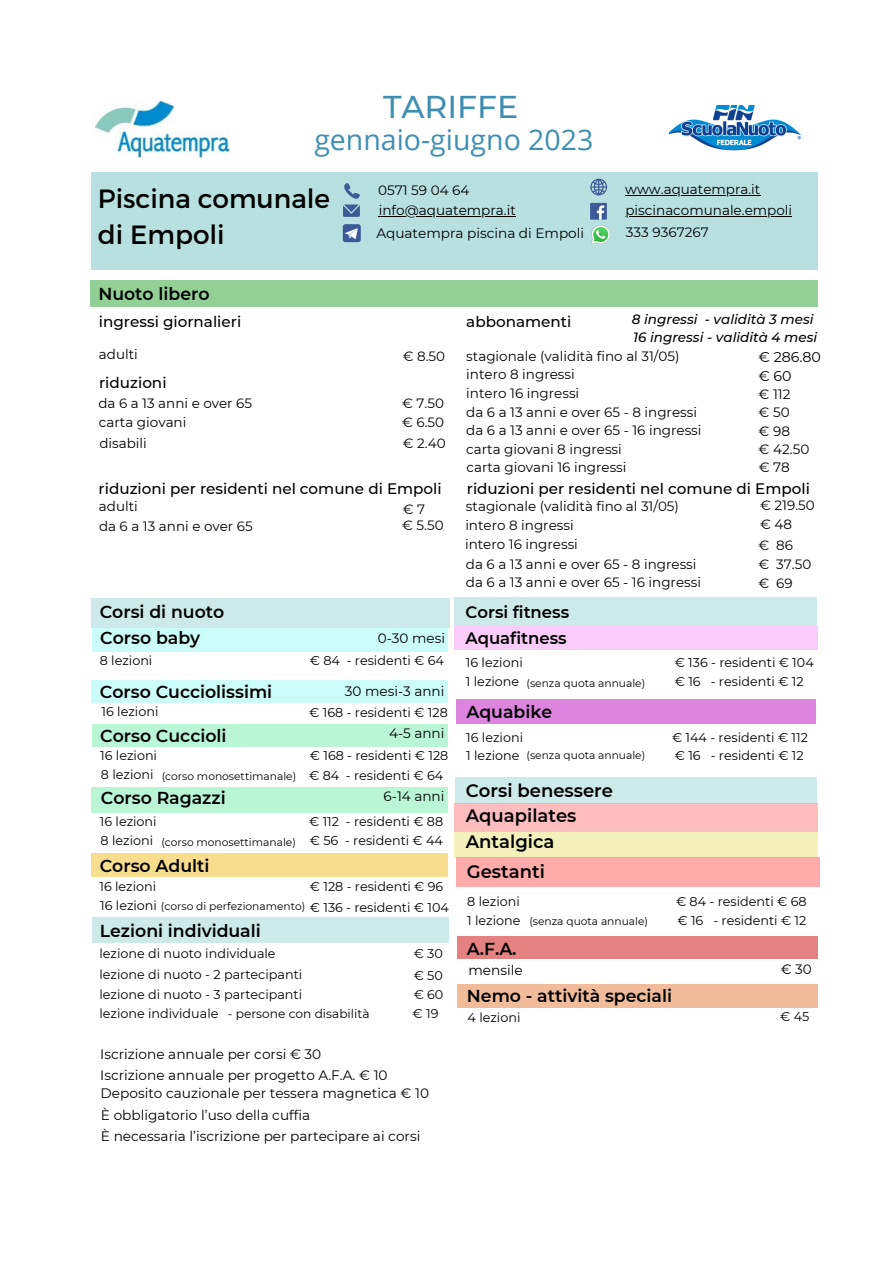
<style>
.page{position:relative;width:893px;height:1264px;background:#fff}
.page>*{position:absolute;margin:0;border:0;box-sizing:border-box;transform-origin:0 0}
.t1{font:500 31.5px "Montserrat";color:#3f8fb1}
.t2{font:28.5px "Open Sans";color:#3f8fb1}
.t3{font:26.4px/36px "Montserrat";color:#000}
.t4{font:600 18px/24.9px "Montserrat";color:#000}
.t5{font:600 17.25px/25.8px "Montserrat";color:#000}
.t6{font:600 16.5px "Montserrat";color:#000}
.t7{font:500 15.15px "Montserrat";color:#000}
.t8{font:14.1px "Montserrat";color:#000}
.t9{font:13.65px/18.5px "Montserrat";color:#000}
.t10{font:13.5px/18.9px "Montserrat";color:#000}
.t11{font:italic 500 13.5px/18px "Montserrat";color:#000}
.t12{font:12.75px/21.3px "Montserrat";color:#000}
.t13{font:12.15px "Montserrat";color:#000}
.t14{font:10.65px "Montserrat";color:#000}
.s1{font-size:10.65px}
.s2{font-size:12.75px}
</style>
<div class="page">
<img style="left:669px;top:105px;width:132px;height:46px">
<img style="left:95px;top:101px;width:135px;height:56px">
<div style="left:90px;top:280px;width:727px;height:27px;background:#92d096"></div>
<div style="left:91px;top:172px;width:726px;height:97px;background:#b8e0e1"></div>
<div style="left:590px;top:203px;width:17px;height:17px;background:#3d5a98"></div>
<svg style="left:590px;top:179px;width:17px;height:16px"></svg>
<hr style="left:625px;top:216px;width:167px;height:1px;background:#000">
<hr style="left:625px;top:195px;width:135px;height:1px;background:#000">
<hr style="left:379px;top:216px;width:137px;height:1px;background:#000">
<svg style="left:343px;top:183px;width:17px;height:34px"></svg>
<svg style="left:343px;top:224px;width:18px;height:18px"></svg>
<svg style="left:591px;top:205px;width:18px;height:39px"></svg>
<div style="left:91px;top:853px;width:357px;height:24px;background:#f9dd8e"></div>
<div style="left:91px;top:787px;width:357px;height:25px;background:#baf6d5"></div>
<div style="left:91px;top:598px;width:358px;height:29px;background:#cde9e9"></div>
<div style="left:92px;top:628px;width:356px;height:23px;background:#ccfcf8"></div>
<div style="left:91px;top:680px;width:357px;height:22px;background:#ccfcf8"></div>
<div style="left:92px;top:724px;width:356px;height:22px;background:#baf6d5"></div>
<div style="left:92px;top:917px;width:356px;height:25px;background:#cde9e9"></div>
<div style="left:454px;top:625px;width:363px;height:25px;background:#f9ccf9"></div>
<div style="left:456px;top:699px;width:359px;height:24px;background:#dd84de"></div>
<div style="left:454px;top:597px;width:363px;height:28px;background:#cde9e9"></div>
<div style="left:455px;top:777px;width:362px;height:26px;background:#cde9e9"></div>
<div style="left:454px;top:803px;width:363px;height:28px;background:#febec0"></div>
<div style="left:454px;top:831px;width:363px;height:26px;background:#f3f0bc"></div>
<div style="left:456px;top:857px;width:363px;height:30px;background:#ffabab"></div>
<div style="left:457px;top:936px;width:360px;height:23px;background:#e48181"></div>
<div style="left:457px;top:984px;width:360px;height:24px;background:#f0bc9a"></div>
<h1 class="t1" style="left:383px;top:87px;width:137px">TARIFFE</h1>
<h2 class="t2" style="left:314px;top:120px;width:280px">gennaio-giugno 2023</h2>
<h3 class="t3" style="left:98px;top:179px;width:233px">Piscina comunale di Empoli</h3>
<h3 class="t5" style="left:98px;top:280px;width:113px">Nuoto libero</h3>
<p class="t10" style="left:625px;top:180px;width:137px">www.aquatempra.it</p>
<p class="t9" style="left:378px;top:181px;width:93px">0571 59 04 64</p>
<p class="t9" style="left:376px;top:224px;width:209px">Aquatempra piscina di Empoli</p>
<p class="t9" style="left:626px;top:223px;width:84px">333 9367267</p>
<p class="t10" style="left:625px;top:201px;width:168px">piscinacomunale.empoli</p>
<p class="t9" style="left:379px;top:201px;width:139px">info@aquatempra.it</p>
<p class="t7" style="left:99px;top:312px;width:144px">ingressi giornalieri</p>
<p class="t10" style="left:99px;top:344px;width:40px">adulti</p>
<p class="t10" style="left:403px;top:347px;width:44px">€ 8.50</p>
<p class="t7" style="left:99px;top:373px;width:69px">riduzioni</p>
<p class="t10" style="left:98px;top:393px;width:155px">da 6 a 13 anni e over 65</p>
<p class="t10" style="left:402px;top:393px;width:43px">€ 7.50</p>
<p class="t10" style="left:403px;top:434px;width:44px">€ 2.40</p>
<p class="t7" style="left:99px;top:479px;width:344px">riduzioni per residenti nel comune di Empoli</p>
<p class="t10" style="left:99px;top:517px;width:155px">da 6 a 13 anni e over 65</p>
<p class="t10" style="left:402px;top:515px;width:43px">€ 5.50</p>
<p class="t10" style="left:99px;top:413px;width:89px">carta giovani</p>
<p class="t10" style="left:402px;top:413px;width:43px">€ 6.50</p>
<p class="t10" style="left:99px;top:433px;width:49px">disabili</p>
<p class="t10" style="left:99px;top:497px;width:40px">adulti</p>
<p class="t10" style="left:403px;top:500px;width:24px">€ 7</p>
<h3 class="t5" style="left:100px;top:599px;width:126px">Corsi di nuoto<br>Corso baby</h3>
<p class="t9" style="left:377px;top:629px;width:69px">0-30 mesi</p>
<p class="t12" style="left:100px;top:650px;width:54px">8 lezioni</p>
<p class="t12" style="left:310px;top:650px;width:136px">€ 84 - residenti € 64</p>
<h3 class="t5" style="left:100px;top:678px;width:174px">Corso Cucciolissimi</h3>
<p class="t9" style="left:345px;top:682px;width:101px">30 mesi-3 anni</p>
<h3 class="t5" style="left:100px;top:722px;width:128px">Corso Cuccioli</h3>
<p class="t9" style="left:389px;top:723px;width:57px">4-5 anni</p>
<p class="t12" style="left:102px;top:700px;width:58px">16 lezioni</p>
<p class="t12" style="left:309px;top:701px;width:140px">€ 168 - residenti € 128</p>
<p class="t12" style="left:100px;top:744px;width:58px">16 lezioni</p>
<p class="t12" style="left:310px;top:745px;width:140px">€ 168 - residenti € 128</p>
<p class="t12" style="left:101px;top:764px;width:54px">8 lezioni</p>
<p class="t12" style="left:309px;top:764px;width:136px">€ 84 - residenti € 64</p>
<p class="t12" style="left:100px;top:810px;width:58px">16 lezioni</p>
<p class="t12" style="left:309px;top:811px;width:136px">€ 112 - residenti € 88</p>
<p class="t12" style="left:101px;top:830px;width:54px">8 lezioni</p>
<p class="t12" style="left:310px;top:830px;width:135px">€ 56 - residenti € 44</p>
<p class="t12" style="left:99px;top:875px;width:58px">16 lezioni</p>
<p class="t14" style="left:162px;top:769px;width:136px">(corso monosettimanale)</p>
<h3 class="t5" style="left:101px;top:785px;width:126px">Corso Ragazzi</h3>
<p class="t9" style="left:383px;top:787px;width:62px">6-14 anni</p>
<p class="t14" style="left:161px;top:835px;width:136px">(corso monosettimanale)</p>
<h3 class="t5" style="left:100px;top:852px;width:111px">Corso Adulti</h3>
<p class="t12" style="left:100px;top:875px;width:350px;text-indent:210px">€ 128 - residenti € 96<br>16 lezioni <span class="s1">(corso di perfezionamento)</span> € 136 - residenti € 104</p>
<p class="t12" style="left:99px;top:942px;width:204px">lezione di nuoto individuale lezione di nuoto - 2 partecipanti</p>
<p class="t12" style="left:99px;top:983px;width:204px">lezione di nuoto - 3 partecipanti</p>
<h3 class="t5" style="left:100px;top:917px;width:162px">Lezioni individuali</h3>
<p class="t12" style="left:413px;top:943px;width:31px">€ 30</p>
<p class="t12" style="left:413px;top:965px;width:31px;line-height:19.4px">€ 50 € 60</p>
<p class="t13" style="left:99px;top:1006px;width:272px"><span class="s2">lezione individuale</span> - persone con disabilità</p>
<p class="t12" style="left:412px;top:1003px;width:27px">€ 19</p>
<p class="t9" style="left:100px;top:1043px;width:289px;line-height:21px">Iscrizione annuale per corsi € 30<br>Iscrizione annuale per progetto A.F.A. € 10</p>
<p class="t9" style="left:101px;top:1084px;width:330px">Deposito cauzionale per tessera magnetica € 10</p>
<p class="t9" style="left:101px;top:1104px;width:321px;line-height:21.6px">È obbligatorio l’uso della cuffia<br>È necessaria l’iscrizione per partecipare ai corsi</p>
<p class="t7" style="left:466px;top:312px;width:106px">abbonamenti</p>
<p class="t11" style="left:631px;top:310px;width:187px">8 ingressi - validità 3 mesi<br>16 ingressi - validità 4 mesi</p>
<p class="t10" style="left:466px;top:347px;width:215px">stagionale (validità fino al 31/05)</p>
<p class="t10" style="left:466px;top:364px;width:232px">intero 8 ingressi<br>intero 16 ingressi<br>da 6 a 13 anni e over 65 - 8 ingressi</p>
<p class="t10" style="left:466px;top:421px;width:237px;line-height:18.5px">da 6 a 13 anni e over 65 - 16 ingressi carta giovani 8 ingressi<br>carta giovani 16 ingressi</p>
<p class="t8" style="left:758px;top:349px;width:64px">€ 286.80</p>
<p class="t9" style="left:758px;top:384px;width:33px;text-align:justify">€ 112 € 50 € 98</p>
<p class="t9" style="left:758px;top:457px;width:33px">€ 78</p>
<p class="t8" style="left:758px;top:367px;width:35px">€ 60</p>
<p class="t9" style="left:758px;top:439px;width:52px">€ 42.50</p>
<p class="t7" style="left:467px;top:479px;width:344px">riduzioni per residenti nel comune di Empoli</p>
<p class="t10" style="left:465px;top:516px;width:237px">intero 8 ingressi<br>intero 16 ingressi<br>da 6 a 13 anni e over 65 - 8 ingressi da 6 a 13 anni e over 65 - 16 ingressi</p>
<p class="t10" style="left:466px;top:497px;width:214px">stagionale (validità fino al 31/05)</p>
<p class="t10" style="left:760px;top:495px;width:56px">€ 219.50</p>
<p class="t10" style="left:760px;top:514px;width:33px">€ 48</p>
<p class="t10" style="left:758px;top:535px;width:54px">€ 86<br>€ 37.50 € 69</p>
<p class="t6" style="left:465px;top:602px;width:105px">Corsi fitness</p>
<p class="t6" style="left:465px;top:627px;width:103px">Aquafitness</p>
<p class="t12" style="left:466px;top:652px;width:58px">16 lezioni</p>
<p class="t12" style="left:674px;top:652px;width:140px">€ 136 - residenti € 104</p>
<p class="t14" style="left:526px;top:676px;width:120px">(senza quota annuale)</p>
<p class="t12" style="left:466px;top:670px;width:55px">1 lezione</p>
<p class="t12" style="left:674px;top:670px;width:130px">€ 16 - residenti € 12</p>
<h3 class="t5" style="left:466px;top:698px;width:87px">Aquabike</h3>
<p class="t12" style="left:466px;top:726px;width:58px">16 lezioni</p>
<p class="t12" style="left:672px;top:727px;width:137px">€ 144 - residenti € 112</p>
<p class="t14" style="left:526px;top:749px;width:120px">(senza quota annuale)</p>
<h3 class="t4" style="left:466px;top:777px;width:149px">Corsi benessere<br>Aquapilates</h3>
<h3 class="t4" style="left:466px;top:827px;width:90px;line-height:29.8px">Antalgica<br>Gestanti</h3>
<p class="t12" style="left:466px;top:745px;width:55px">1 lezione</p>
<p class="t12" style="left:674px;top:744px;width:130px">€ 16 - residenti € 12</p>
<p class="t12" style="left:467px;top:891px;width:54px">8 lezioni</p>
<p class="t12" style="left:676px;top:891px;width:132px">€ 84 - residenti € 68</p>
<p class="t14" style="left:529px;top:915px;width:120px">(senza quota annuale)</p>
<p class="t12" style="left:467px;top:909px;width:55px">1 lezione</p>
<p class="t12" style="left:677px;top:910px;width:130px">€ 16 - residenti € 12</p>
<h3 class="t5" style="left:467px;top:935px;width:51px">A.F.A.</h3>
<p class="t9" style="left:468px;top:961px;width:56px">mensile</p>
<p class="t9" style="left:780px;top:959px;width:33px">€ 30</p>
<h3 class="t5" style="left:467px;top:983px;width:207px">Nemo - attività speciali</h3>
<p class="t12" style="left:467px;top:1006px;width:54px">4 lezioni</p>
<p class="t12" style="left:780px;top:1005px;width:31px">€ 45</p>
</div>
